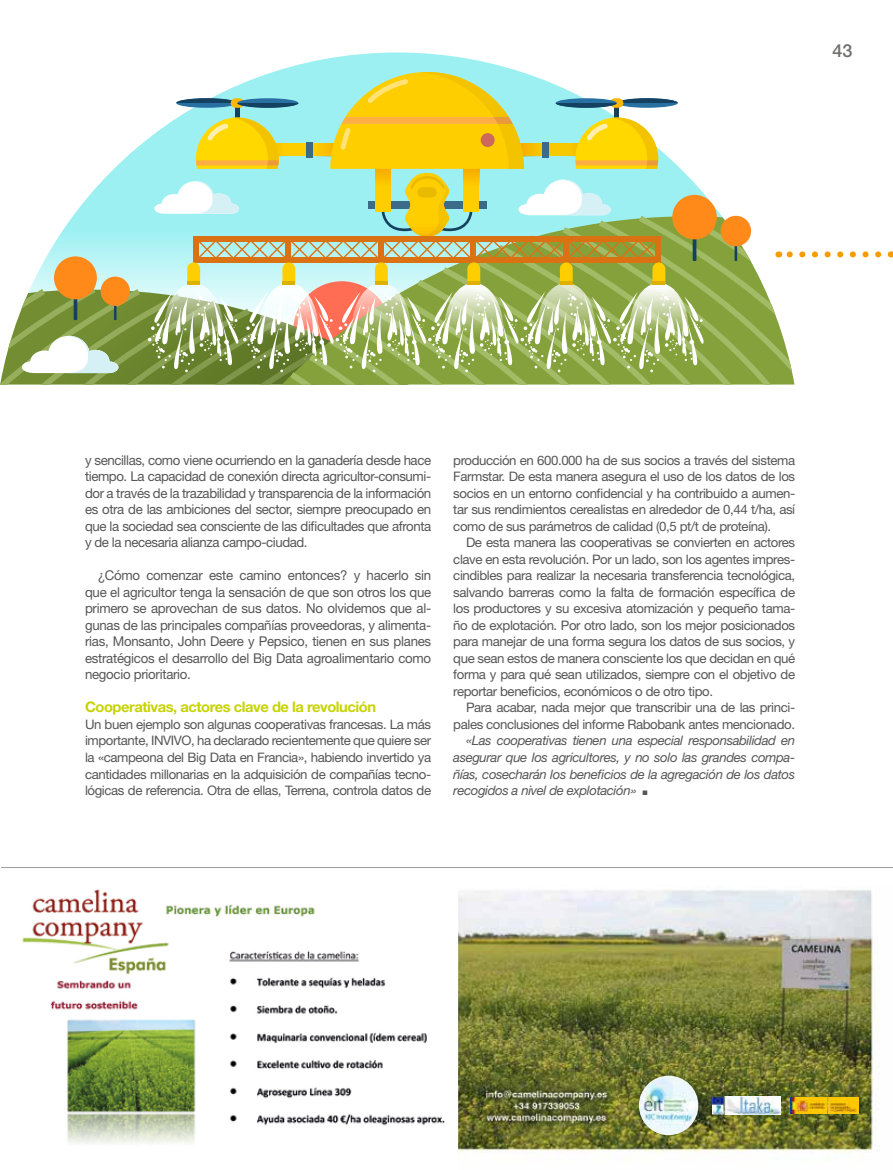
<style>
.page{position:relative;width:893px;height:1170px;background:#fff}
.page>*{position:absolute;margin:0;border:0;box-sizing:border-box;transform-origin:0 0}
.t1{font:500 18px "Helvetica Neue LT Std";color:#6f6f6e}
.t2{font:700 14.55px "Helvetica Neue LT Std";letter-spacing:-.03em;color:#c7d300}
.t3{font:13.5px/16.5px "Helvetica Neue LT Std";letter-spacing:-.03em;color:#565656;text-align:justify}
.t4{font:13.05px/16.5px "Helvetica Neue LT Std";letter-spacing:-.03em;color:#565656;text-align:justify}
.t5{font:italic 13.05px/16.5px "Helvetica Neue LT Std";letter-spacing:-.03em;color:#565656;text-align:justify}
</style>
<div class="page">
<svg style="left:274px;top:52px;width:247px;height:20px"></svg>
<svg style="left:0;top:72px;width:878px;height:312px"></svg>
<svg style="left:643px;top:790px;width:4px;height:5px"></svg>
<img style="left:22px;top:889px;width:423px;height:255px">
<hr style="left:1px;top:867px;width:892px;height:1px;background:#9c9d9d">
<img style="left:458px;top:890px;width:416px;height:271px">
<img style="left:713px;top:1096px;width:67px;height:18px">
<img style="left:791px;top:1097px;width:67px;height:16px">
<img style="left:639px;top:1075px;width:59px;height:59px;border-radius:30px">
<h1 class="t1" style="left:832px;top:40px;width:22px">43</h1>
<p class="t3" style="left:85px;top:451px;width:348px">y sencillas, como viene ocurriendo en la ganadería desde hace tiempo. La capacidad de conexión directa agricultor-consumi&shy;dor a través de la trazabilidad y transparencia de la información es otra de las ambiciones del sector, siempre preocupado en que la sociedad sea consciente de las dificultades que afronta y de la necesaria alianza campo-ciudad.</p>
<p class="t3" style="left:85px;top:567px;width:348px;text-indent:13px">¿Cómo comenzar este camino entonces? y hacerlo sin que el agricultor tenga la sensación de que son otros los que primero se aprovechan de sus datos. No olvidemos que al&shy;gunas de las principales compañías proveedoras, y alimenta&shy;rias, Monsanto, John Deere y Pepsico, tienen en sus planes estratégicos el desarrollo del Big Data agroalimentario como negocio prioritario.</p>
<p class="t2" style="left:85px;top:698px;width:293px">Cooperativas, actores clave de la revolución</p>
<p class="t4" style="left:85px;top:715px;width:348px">Un buen ejemplo son algunas cooperativas francesas. La más importante, INVIVO, ha declarado recientemente que quiere ser la «campeona del Big Data en Francia», habiendo invertido ya cantidades millonarias en la adquisición de compañías tecno&shy;lógicas de referencia. Otra de ellas, Terrena, controla datos de</p>
<p class="t4" style="left:453px;top:451px;width:343px">producción en 600.000 ha de sus socios a través del sistema Farmstar. De esta manera asegura el uso de los datos de los socios en un entorno confidencial y ha contribuido a aumen&shy;tar sus rendimientos cerealistas en alrededor de 0,44 t/ha, así como de sus parámetros de calidad (0,5 pt/t de proteína).</p>
<p class="t4" style="left:453px;top:534px;width:343px;text-indent:13px">De esta manera las cooperativas se convierten en actores clave en esta revolución. Por un lado, son los agentes impres&shy;cindibles para realizar la necesaria transferencia tecnológica, salvando barreras como la falta de formación específica de los productores y su excesiva atomización y pequeño tama&shy;ño de explotación. Por otro lado, son los mejor posicionados para manejar de una forma segura los datos de sus socios, y que sean estos de manera consciente los que decidan en qué forma y para qué sean utilizados, siempre con el objetivo de reportar beneficios, económicos o de otro tipo.</p>
<p class="t4" style="left:453px;top:699px;width:343px;text-align:right">Para acabar, nada mejor que transcribir una de las princi&shy;pales conclusiones del informe Rabobank antes mencionado.</p>
<p class="t5" style="left:453px;top:732px;width:343px;text-indent:13px">«Las cooperativas tienen una especial responsabilidad en asegurar que los agricultores, y no solo las grandes compa&shy;ñías, cosecharán los beneficios de la agregación de los datos recogidos a nivel de explotación»</p>
</div>
